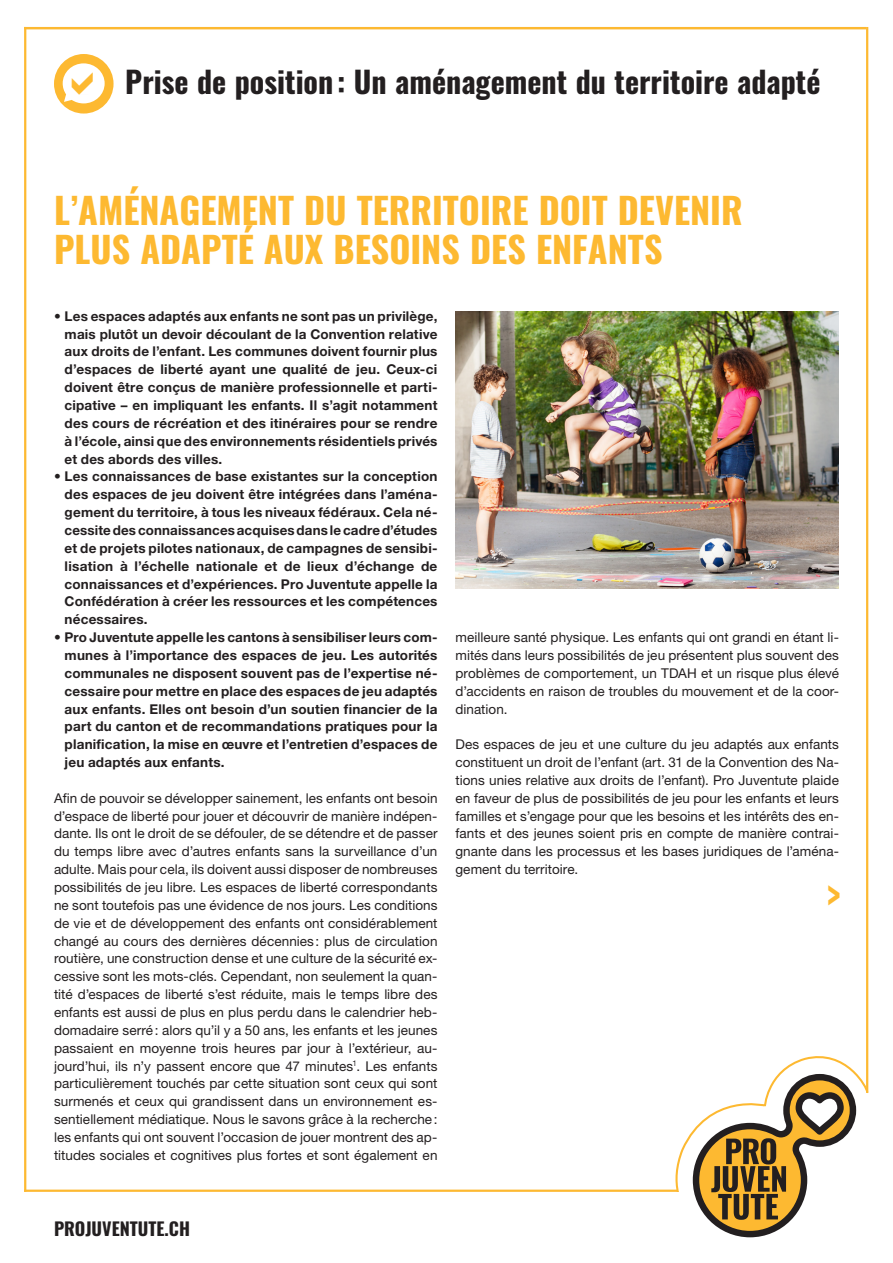
<style>
.page{position:relative;width:893px;height:1263px;background:#fff}
.page>*{position:absolute;margin:0;border:0;box-sizing:border-box;transform-origin:0 0}
.t1{font:700 36px/39px "Oswald";color:#fdb931}
.t2{font:700 30px "Oswald";color:#231f20}
.t3{font:700 18px "Oswald";color:#231f20}
.t4{font:13.5px/17.9px "Helvetica Neue LT Pro";letter-spacing:.005em;color:#231f20;text-align:justify}
.t5{font:700 13.5px/17.9px "Helvetica Neue LT Pro";letter-spacing:.015em;color:#231f20;text-align:justify}
</style>
<div class="page">
<hr style="left:24px;top:1189px;width:653px;height:3px;background:#fdb931">
<hr style="left:866px;top:27px;width:2px;height:1066px;background:#fdb931">
<hr style="left:24px;top:27px;width:2px;height:1165px;background:#fdb931">
<hr style="left:24px;top:27px;width:842px;height:2px;background:#fdb931">
<svg style="left:675px;top:1056px;width:194px;height:182px"></svg>
<div style="left:54px;top:54px;width:60px;height:60px;background:#fdb931;border-radius:50%"></div>
<img style="left:455px;top:311px;width:384px;height:277px">
<svg style="left:63px;top:63px;width:42px;height:40px"></svg>
<h2 class="t2" style="left:125px;top:66px;width:697px">Prise de position: Un aménagement du territoire adapté</h2>
<h1 class="t1" style="left:54px;top:193px;width:690px">L’AMÉNAGEMENT DU TERRITOIRE DOIT DEVENIR<br>PLUS ADAPTÉ AUX BESOINS DES ENFANTS</h1>
<p class="t5" style="left:65px;top:307px;width:374px;text-indent:-11px">• Les espaces adaptés aux enfants ne sont pas un privilège, mais plutôt un devoir découlant de la Convention relative aux droits de l’enfant. Les communes doivent fournir plus d’espaces de liberté ayant une qualité de jeu. Ceux-ci doivent être conçus de manière professionnelle et parti&shy;cipative – en impliquant les enfants. Il s’agit notamment des cours de récréation et des itinéraires pour se rendre à l’école, ainsi que des environnements résidentiels privés et des abords des villes.</p>
<p class="t5" style="left:65px;top:467px;width:374px;text-indent:-11px">• Les connaissances de base existantes sur la conception des espaces de jeu doivent être intégrées dans l’aména&shy;gement du territoire, à tous les niveaux fédéraux. Cela né&shy;cessite des connaissances acquises dans le cadre d’études et de projets pilotes nationaux, de campagnes de sensibi&shy;lisation à l’échelle nationale et de lieux d’échange de connaissances et d’expériences. Pro Juventute appelle la Confédération à créer les ressources et les compétences nécessaires.</p>
<p class="t5" style="left:65px;top:628px;width:374px;text-indent:-11px">• Pro Juventute appelle les cantons à sensibiliser leurs com&shy;munes à l’importance des espaces de jeu. Les autorités communales ne disposent souvent pas de l’expertise né&shy;cessaire pour mettre en place des espaces de jeu adaptés aux enfants. Elles ont besoin d’un soutien financier de la part du canton et de recommandations pratiques pour la planification, la mise en œuvre et l’entretien d’espaces de jeu adaptés aux enfants.</p>
<p class="t4" style="left:54px;top:789px;width:385px">Afin de pouvoir se développer sainement, les enfants ont besoin d’espace de liberté pour jouer et découvrir de manière indépen&shy;dante. Ils ont le droit de se défouler, de se détendre et de passer du temps libre avec d’autres enfants sans la surveillance d’un adulte. Mais pour cela, ils doivent aussi disposer de nombreuses possibilités de jeu libre. Les espaces de liberté correspondants ne sont toutefois pas une évidence de nos jours. Les conditions de vie et de développement des enfants ont considérablement changé au cours des dernières décennies: plus de circulation routière, une construction dense et une culture de la sécurité ex&shy;cessive sont les mots-clés. Cependant, non seulement la quan&shy;tité d’espaces de liberté s’est réduite, mais le temps libre des enfants est aussi de plus en plus perdu dans le calendrier heb&shy;domadaire serré: alors qu’il y a 50 ans, les enfants et les jeunes passaient en moyenne trois heures par jour à l’extérieur, au&shy;jourd’hui, ils n’y passent encore que 47 minutes<sup>1</sup>. Les enfants particulièrement touchés par cette situation sont ceux qui sont surmenés et ceux qui grandissent dans un environnement es&shy;sentiellement médiatique. Nous le savons grâce à la recherche: les enfants qui ont souvent l’occasion de jouer montrent des ap&shy;titudes sociales et cognitives plus fortes et sont également en</p>
<p class="t4" style="left:455px;top:628px;width:385px">meilleure santé physique. Les enfants qui ont grandi en étant li&shy;mités dans leurs possibilités de jeu présentent plus souvent des problèmes de comportement, un TDAH et un risque plus élevé d’accidents en raison de troubles du mouvement et de la coor&shy;dination.</p>
<p class="t4" style="left:455px;top:735px;width:385px">Des espaces de jeu et une culture du jeu adaptés aux enfants constituent un droit de l’enfant (art. 31 de la Convention des Na&shy;tions unies relative aux droits de l’enfant). Pro Juventute plaide en faveur de plus de possibilités de jeu pour les enfants et leurs familles et s’engage pour que les besoins et les intérêts des en&shy;fants et des jeunes soient pris en compte de manière contrai&shy;gnante dans les processus et les bases juridiques de l’aména&shy;gement du territoire.</p>
<h1 class="t1" style="left:827px;top:877px;width:16px">&gt;</h1>
<h3 class="t3" style="left:54px;top:1220px;width:137px">PROJUVENTUTE.CH</h3>
</div>
